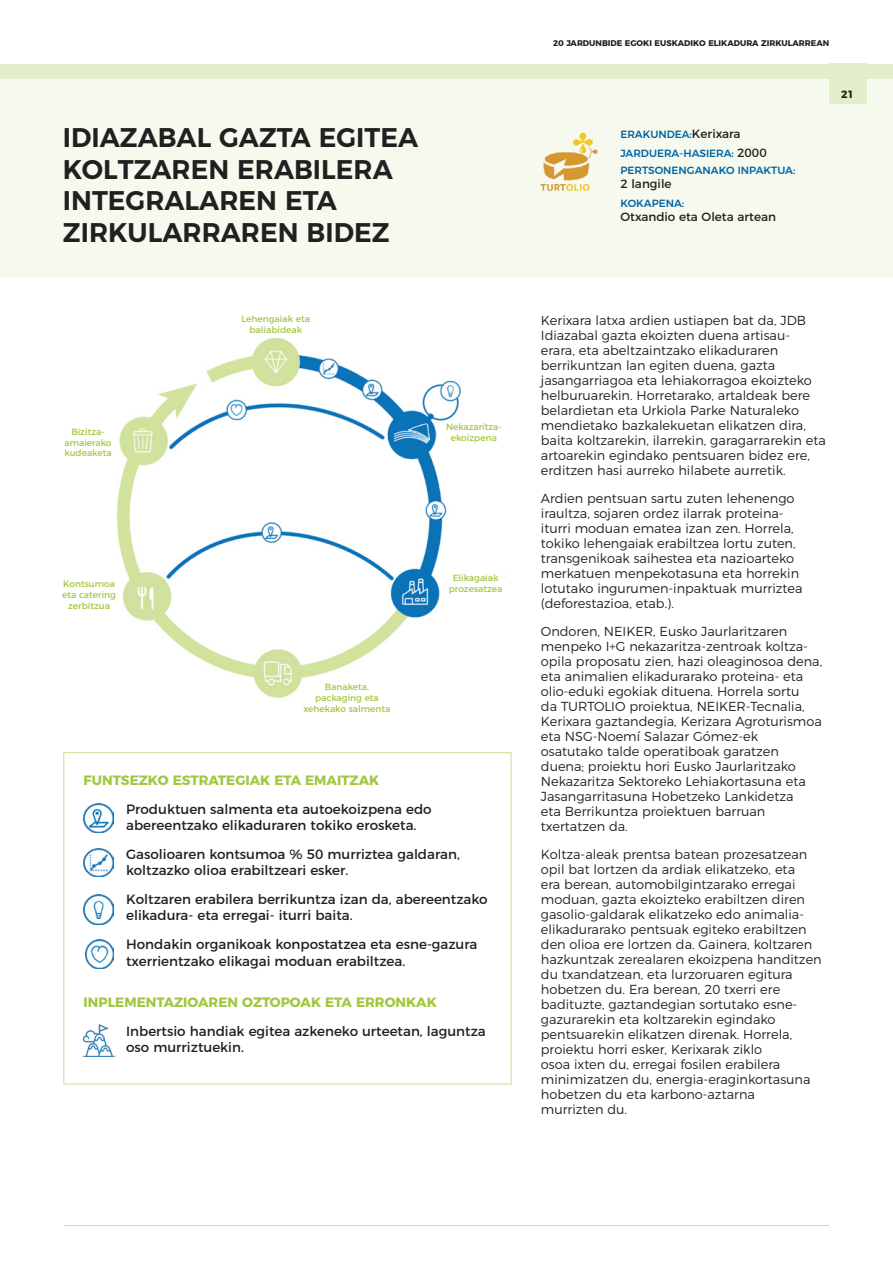
<style>
.page{position:relative;width:893px;height:1263px;background:#fff}
.page>*{position:absolute;margin:0;border:0;box-sizing:border-box;transform-origin:0 0}
.Titular{font:600 27px/31.5px "Montserrat";color:#231f20}
.Estrategia{font:13.5px/16.2px "Montserrat";color:#231f20}
.t1{font:700 13.5px "Montserrat";color:#a2c641}
.Texto_seguido{font:300 13.05px/15px "Montserrat";color:#231f20}
.Datos{font:12px "Montserrat";color:#231f20}
.Datos-2{font:500 10.5px "Montserrat";color:#0065a4}
.t2{font:700 10.5px "Montserrat";color:#231f20}
.Texto_grafico{font:9px/10.8px "Montserrat";color:#a2c641;text-align:center}
.t3{font:700 8.25px "Montserrat";color:#231f20}
.s1{font-weight:400;font-size:12px;color:#231f20}
</style>
<div class="page">
<div style="left:0;top:79px;width:893px;height:198px;background:#f5f9ee"></div>
<div style="left:0;top:64px;width:893px;height:15px;background:#e2edc9"></div>
<div style="left:829px;top:64px;width:38px;height:40px;background:#e2edc9"></div>
<hr style="left:64px;top:1225px;width:765px;height:1px;background:#c9df98">
<div style="left:63px;top:752px;width:448px;height:332px;border:1px solid #c9df98"></div>
<img style="left:116px;top:337px;width:390px;height:361px">
<img style="left:83px;top:1025px;width:32px;height:32px">
<img style="left:84px;top:848px;width:30px;height:29px">
<img style="left:85px;top:940px;width:29px;height:28px">
<img style="left:541px;top:132px;width:57px;height:59px">
<img style="left:84px;top:804px;width:30px;height:28px">
<img style="left:84px;top:894px;width:30px;height:30px">
<p class="Titular" style="left:63px;top:120px;width:357px">IDIAZABAL GAZTA EGITEA<br>KOLTZAREN ERABILERA<br>INTEGRALAREN ETA<br>ZIRKULARRAREN BIDEZ</p>
<p class="Texto_grafico" style="left:64px;top:425px;width:49px">Bizitza&shy;amaierako kudeaketa</p>
<p class="Texto_grafico" style="left:62px;top:578px;width:55px">Kontsumoa eta catering zerbitzua</p>
<p class="Texto_grafico" style="left:241px;top:313px;width:70px">Lehengaiak eta baliabideak</p>
<p class="Texto_grafico" style="left:303px;top:681px;width:88px">Banaketa, packaging eta xehekako salmenta</p>
<p class="Texto_grafico" style="left:446px;top:421px;width:57px">Nekazaritza&shy;ekoizpena</p>
<p class="Texto_grafico" style="left:449px;top:572px;width:55px">Elikagaiak prozesatzea</p>
<p class="t1" style="left:84px;top:769px;width:297px">FUNTSEZKO ESTRATEGIAK ETA EMAITZAK</p>
<p class="Estrategia" style="left:126px;top:800px;width:307px">Produktuen salmenta eta autoekoizpena edo abereentzako elikaduraren tokiko erosketa.</p>
<p class="Estrategia" style="left:126px;top:845px;width:335px">Gasolioaren kontsumoa % 50 murriztea galdaran, koltzazko olioa erabiltzeari esker.</p>
<p class="Estrategia" style="left:126px;top:890px;width:363px">Koltzaren erabilera berrikuntza izan da, abereentzako elikadura- eta erregai- iturri baita.</p>
<p class="Estrategia" style="left:126px;top:935px;width:353px">Hondakin organikoak konpostatzea eta esne-gazura txerrientzako elikagai moduan erabiltzea.</p>
<p class="t1" style="left:84px;top:991px;width:355px">INPLEMENTAZIOAREN OZTOPOAK ETA ERRONKAK</p>
<p class="Estrategia" style="left:126px;top:1022px;width:361px">Inbertsio handiak egitea azkeneko urteetan, laguntza oso murriztuekin.</p>
<p class="t3" style="left:553px;top:37px;width:278px">20 JARDUNBIDE EGOKI EUSKADIKO ELIKADURA ZIRKULARREAN</p>
<p class="Datos-2" style="left:620px;top:126px;width:122px">ERAKUNDEA:<span class="s1">Kerixara</span></p>
<p class="Datos-2" style="left:620px;top:145px;width:148px">JARDUERA-HASIERA: <span class="s1">2000</span></p>
<p class="Datos-2" style="left:620px;top:161px;width:177px">PERTSONENGANAKO INPAKTUA:</p>
<p class="Datos" style="left:620px;top:174px;width:53px">2 langile</p>
<p class="Datos-2" style="left:620px;top:194px;width:65px">KOKAPENA:</p>
<p class="Datos" style="left:620px;top:207px;width:157px">Otxandio eta Oleta artean</p>
<p class="t2" style="left:841px;top:86px;width:14px">21</p>
<p class="Texto_seguido" style="left:541px;top:312px;width:287px">Kerixara latxa ardien ustiapen bat da, JDB Idiazabal gazta ekoizten duena artisau&shy;erara, eta abeltzaintzako elikaduraren berrikuntzan lan egiten duena, gazta jasangarriagoa eta lehiakorragoa ekoizteko helburuarekin. Horretarako, artaldeak bere belardietan eta Urkiola Parke Naturaleko mendietako bazkalekuetan elikatzen dira, baita koltzarekin, ilarrekin, garagarrarekin eta artoarekin egindako pentsuaren bidez ere, erditzen hasi aurreko hilabete aurretik.</p>
<p class="Texto_seguido" style="left:541px;top:490px;width:263px">Ardien pentsuan sartu zuten lehenengo iraultza, sojaren ordez ilarrak proteina&shy;iturri moduan ematea izan zen. Horrela, tokiko lehengaiak erabiltzea lortu zuten, transgenikoak saihestea eta nazioarteko merkatuen menpekotasuna eta horrekin lotutako ingurumen-inpaktuak murriztea (deforestazioa, etab.).</p>
<p class="Texto_seguido" style="left:541px;top:622px;width:283px">Ondoren, NEIKER, Eusko Jaurlaritzaren menpeko I+G nekazaritza-zentroak koltza&shy;opila proposatu zien, hazi oleaginosoa dena, eta animalien elikadurarako proteina- eta olio-eduki egokiak dituena. Horrela sortu<br>da TURTOLIO proiektua, NEIKER-Tecnalia, Kerixara gaztandegia, Kerizara Agroturismoa eta NSG-Noemí Salazar Gómez-ek osatutako talde operatiboak garatzen duena; proiektu hori Eusko Jaurlaritzako Nekazaritza Sektoreko Lehiakortasuna eta Jasangarritasuna Hobetzeko Lankidetza<br>eta Berrikuntza proiektuen barruan txertatzen da.</p>
<p class="Texto_seguido" style="left:541px;top:845px;width:282px">Koltza-aleak prentsa batean prozesatzean opil bat lortzen da ardiak elikatzeko, eta<br>era berean, automobilgintzarako erregai moduan, gazta ekoizteko erabiltzen diren gasolio-galdarak elikatzeko edo animalia&shy;elikadurarako pentsuak egiteko erabiltzen den olioa ere lortzen da. Gainera, koltzaren hazkuntzak zerealaren ekoizpena handitzen du txandatzean, eta lurzoruaren egitura hobetzen du. Era berean, 20 txerri ere badituzte, gaztandegian sortutako esne&shy;gazurarekin eta koltzarekin egindako pentsuarekin elikatzen direnak. Horrela, proiektu horri esker, Kerixarak ziklo<br>osoa ixten du, erregai fosilen erabilera minimizatzen du, energia-eraginkortasuna hobetzen du eta karbono-aztarna<br>murrizten du.</p>
</div>
